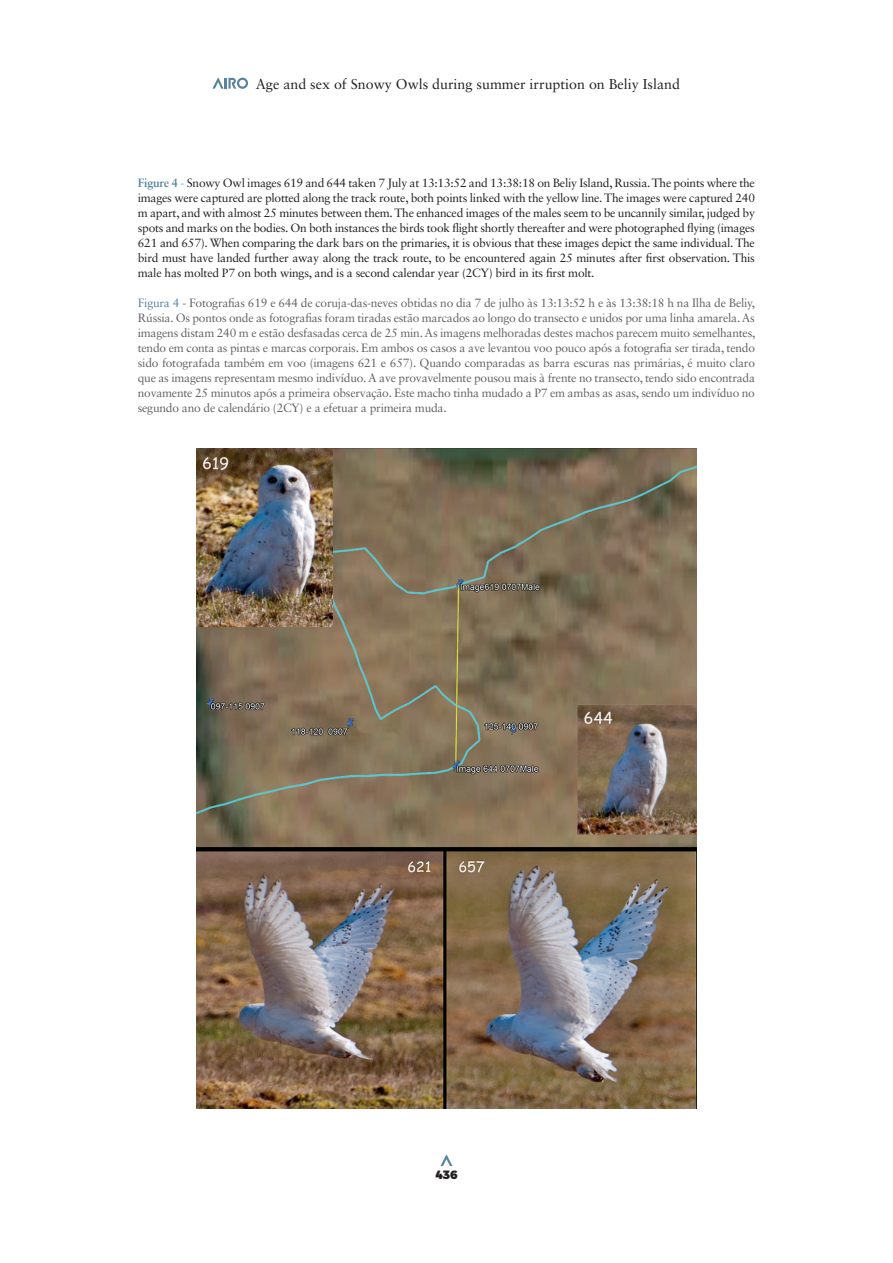
<style>
.page{position:relative;width:893px;height:1263px;background:#fff}
.page>*{position:absolute;margin:0;border:0;box-sizing:border-box;transform-origin:0 0}
.t1{font:14.25px "Sabon LT Std";color:#231f20}
.t2{font:12px/15px "Sabon LT Std";letter-spacing:-.02em;color:#636366;text-align:justify}
.t3{font:12px/15px "Sabon LT Std";letter-spacing:-.02em;color:#231f20;text-align:justify}
.t4{font:900 12px "Montserrat";color:#231f20}
.s1{font-weight:700;color:#5984a0}
.s2{color:#67a3b1}
.s3{color:#5984a0}
</style>
<div class="page">
<svg style="left:212px;top:78px;width:36px;height:11px"></svg>
<svg style="left:440px;top:1155px;width:12px;height:11px"></svg>
<img style="left:197px;top:449px;width:499px;height:660px">
<p class="t1" style="left:256px;top:75px;width:426px">Age and sex of Snowy Owls during summer irruption on Beliy Island</p>
<p class="t3" style="left:138px;top:176px;width:619px"><span class="s1">Figure 4</span> <span class="s2">-</span> Snowy Owl images 619 and 644 taken 7 July at 13:13:52 and 13:38:18 on Beliy Island, Russia. The points where the images were captured are plotted along the track route, both points linked with the yellow line. The images were captured 240 m apart, and with almost 25 minutes between them. The enhanced images of the males seem to be uncannily similar, judged by spots and marks on the bodies. On both instances the birds took flight shortly thereafter and were photographed flying (images 621 and 657). When comparing the dark bars on the primaries, it is obvious that these images depict the same individual. The bird must have landed further away along the track route, to be encountered again 25 minutes after first observation. This male has molted P7 on both wings, and is a second calendar year (2CY) bird in its first molt.</p>
<p class="t2" style="left:138px;top:296px;width:619px"><span class="s3">Figura 4</span> - Fotografias 619 e 644 de coruja-das-neves obtidas no dia 7 de julho às 13:13:52 h e às 13:38:18 h na Ilha de Beliy, Rússia. Os pontos onde as fotografias foram tiradas estão marcados ao longo do transecto e unidos por uma linha amarela. As imagens distam 240 m e estão desfasadas cerca de 25 min. As imagens melhoradas destes machos parecem muito semelhantes, tendo em conta as pintas e marcas corporais. Em ambos os casos a ave levantou voo pouco após a fotografia ser tirada, tendo sido fotografada também em voo (imagens 621 e 657). Quando comparadas as barra escuras nas primárias, é muito claro que as imagens representam mesmo indivíduo. A ave provavelmente pousou mais à frente no transecto, tendo sido encontrada novamente 25 minutos após a primeira observação. Este macho tinha mudado a P7 em ambas as asas, sendo um indivíduo no segundo ano de calendário (2CY) e a efetuar a primeira muda.</p>
<p class="t4" style="left:435px;top:1167px;width:24px">436</p>
</div>
